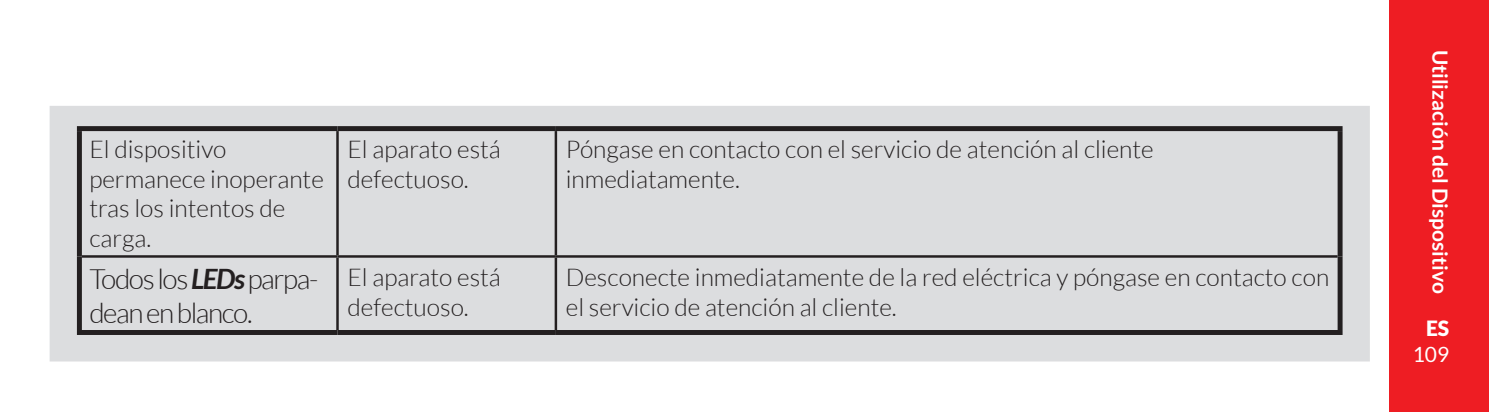
<style>
.page{position:relative;width:1489px;height:412px;background:#fff}
.page>*{position:absolute;margin:0;border:0;box-sizing:border-box;transform-origin:0 0}
.t1{font:300 28px/33.6px "Lato";letter-spacing:-.05em;color:#231f20}
.t2{font:300 24.5px/29.4px "Lato";color:#231f20}
.t3{font:700 21px "Lato";color:#fff}
.t4{font:21px "Lato";color:#fff}
.t5{font:900 21px "Lato";color:#fff}
.s1{font-weight:700;font-style:italic}
</style>
<div class="page">
<div style="left:1389px;top:0;width:99px;height:412px;background:#ee1d23"></div>
<div style="left:50px;top:106px;width:1319px;height:255px;background:#dcdddf"></div>
<hr style="left:336px;top:131px;width:3px;height:124px;background:#231f20">
<hr style="left:554px;top:131px;width:3px;height:124px;background:#231f20">
<hr style="left:82px;top:255px;width:255px;height:3px;background:#231f20">
<hr style="left:337px;top:255px;width:219px;height:3px;background:#231f20">
<hr style="left:336px;top:258px;width:3px;height:72px;background:#231f20">
<hr style="left:556px;top:255px;width:781px;height:3px;background:#231f20">
<hr style="left:554px;top:258px;width:3px;height:72px;background:#231f20">
<div style="left:77px;top:126px;width:260px;height:5px;background:#231f20"></div>
<div style="left:77px;top:131px;width:5px;height:125px;background:#231f20"></div>
<div style="left:337px;top:126px;width:219px;height:5px;background:#231f20"></div>
<div style="left:556px;top:126px;width:786px;height:5px;background:#231f20"></div>
<div style="left:1337px;top:131px;width:5px;height:125px;background:#231f20"></div>
<div style="left:77px;top:256px;width:5px;height:74px;background:#231f20"></div>
<div style="left:1337px;top:256px;width:5px;height:74px;background:#231f20"></div>
<div style="left:77px;top:330px;width:260px;height:5px;background:#231f20"></div>
<div style="left:337px;top:330px;width:219px;height:5px;background:#231f20"></div>
<div style="left:556px;top:330px;width:786px;height:5px;background:#231f20"></div>
<p class="t2" style="left:89px;top:135px;width:236px">El dispositivo permanece inoperante tras los intentos de carga.</p>
<p class="t2" style="left:347px;top:135px;width:155px">El aparato está defectuoso.</p>
<p class="t2" style="left:566px;top:135px;width:589px">Póngase en contacto con el servicio de atención al cliente inmediatamente.</p>
<p class="t1" style="left:89px;top:262px;width:230px">Todos los <span class="s1">LEDs</span> parpa&shy;dean en blanco.</p>
<p class="t2" style="left:347px;top:263px;width:155px">El aparato está defectuoso.</p>
<p class="t2" style="left:566px;top:263px;width:765px">Desconecte inmediatamente de la red eléctrica y póngase en contacto con el servicio de atención al cliente.</p>
<p class="t3" style="left:1452px;top:50px;width:245px;rotate:90deg">Utilización del Dispositivo</p>
<p class="t5" style="left:1425px;top:316px;width:25px">ES</p>
<p class="t4" style="left:1412px;top:342px;width:38px">109</p>
</div>
